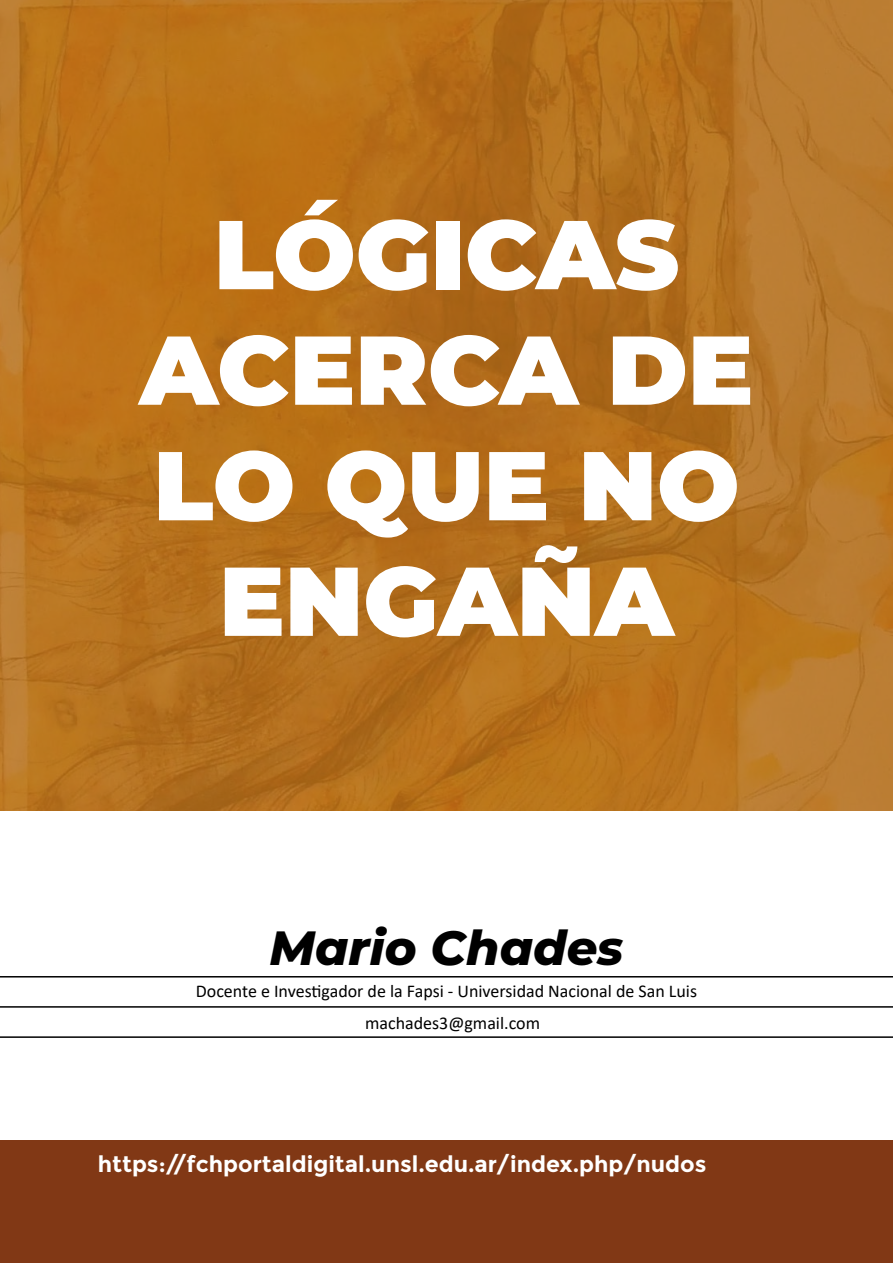
<style>
.page{position:relative;width:893px;height:1263px;background:#fff}
.page>*{position:absolute;margin:0;border:0;box-sizing:border-box;transform-origin:0 0}
.t1{font:900 97.5px/115.5px "Montserrat";color:#fff;text-align:center}
.t2{font:italic 800 48px "Montserrat";color:#000}
.t3{font:700 22.5px "Montserrat";color:#fff}
.t4{font:18px/31.5px "Calibri";color:#000}
</style>
<div class="page">
<img style="left:0;top:0;width:893px;height:810px">
<hr style="left:0;top:976px;width:893px;height:1px;background:#000">
<hr style="left:0;top:1006px;width:893px;height:2px;background:#000">
<hr style="left:0;top:1036px;width:893px;height:2px;background:#000">
<div style="left:0;top:1141px;width:893px;height:122px;background:#813815"></div>
<h1 class="t1" style="left:139px;top:191px;width:615px">LÓGICAS<br>ACERCA DE<br>LO QUE NO<br>ENGAÑA</h1>
<h2 class="t2" style="left:269px;top:912px;width:356px">Mario Chades</h2>
<p class="t4" style="left:365px;top:975px;width:333px;text-indent:-169px">Docente e Investigador de la Fapsi - Universidad Nacional de San Luis machades3@gmail.com</p>
<p class="t3" style="left:98px;top:1151px;width:610px">https://fchportaldigital.unsl.edu.ar/index.php/nudos</p>
</div>
